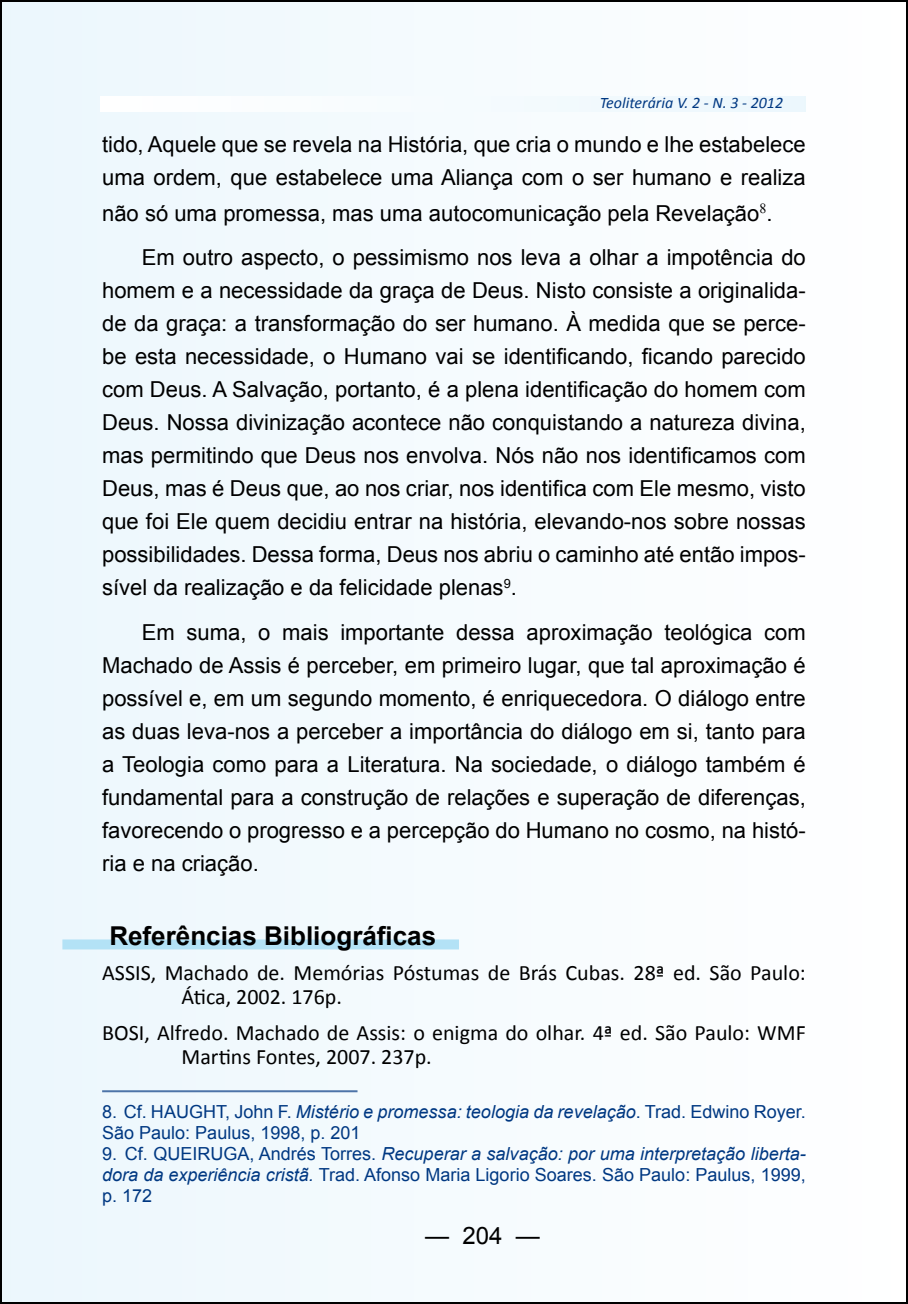
<style>
.page{position:relative;width:908px;height:1304px;background:#fff}
.page>*{position:absolute;margin:0;border:0;box-sizing:border-box;transform-origin:0 0}
.t1{font:700 26px "Arial";color:#000}
.t2{font:24px "Arial";color:#000}
.t3{font:22px/33px "Arial";color:#000}
.t4{font:22px/24px "Calibri";color:#000}
.t5{font:18px/21px "Arial";color:#003882}
.t6{font:italic 16px "Calibri";color:#003882}
.s1{font-style:italic}
</style>
<div class="page">
<div style="left:1px;top:1px;width:905px;height:1302px;background:#f5fbfe"></div>
<div style="left:62px;top:939px;width:397px;height:10px;background:#b3e2f6"></div>
<hr style="left:102px;top:1090px;width:255px;height:2px;background:#4d74a8">
<p class="t6" style="left:599px;top:93px;width:185px">Teoliterária V. 2 - N. 3 - 2012</p>
<p class="t3" style="left:102px;top:128px;width:704px">tido, Aquele que se revela na História, que cria o mundo e lhe estabelece uma ordem, que estabelece uma Aliança com o ser humano e realiza</p>
<p class="t3" style="left:142px;top:191px;width:665px;line-height:44.4px;text-indent:-40px">não só uma promessa, mas uma autocomunicação pela Revelação<sup>8</sup>.<br>Em outro aspecto, o pessimismo nos leva a olhar a impotência do</p>
<p class="t3" style="left:102px;top:274px;width:705px;text-align:justify">homem e a necessidade da graça de Deus. Nisto consiste a originalida&shy;de da graça: a transformação do ser humano. À medida que se perce&shy;be esta necessidade, o Humano vai se identificando, ficando parecido com Deus. A Salvação, portanto, é a plena identificação do homem com Deus. Nossa divinização acontece não conquistando a natureza divina, mas permitindo que Deus nos envolva. Nós não nos identificamos com Deus, mas é Deus que, ao nos criar, nos identifica com Ele mesmo, visto que foi Ele quem decidiu entrar na história, elevando-nos sobre nossas possibilidades. Dessa forma, Deus nos abriu o caminho até então impos&shy;sível da realização e da felicidade plenas<sup>9</sup>.</p>
<p class="t3" style="left:102px;top:616px;width:705px;text-align:justify;text-indent:40px">Em suma, o mais importante dessa aproximação teológica com Machado de Assis é perceber, em primeiro lugar, que tal aproximação é possível e, em um segundo momento, é enriquecedora. O diálogo entre as duas leva-nos a perceber a importância do diálogo em si, tanto para a Teologia como para a Literatura. Na sociedade, o diálogo também é fundamental para a construção de relações e superação de diferenças, favorecendo o progresso e a percepção do Humano no cosmo, na histó&shy;ria e na criação.</p>
<p class="t1" style="left:109px;top:919px;width:328px">Referências Bibliográficas</p>
<p class="t4" style="left:181px;top:960px;width:625px;text-indent:-79px">ASSIS, Machado de. Memórias Póstumas de Brás Cubas. 28ª ed. São Paulo:<br>Ática, 2002. 176p.</p>
<p class="t4" style="left:181px;top:1019px;width:625px;text-indent:-79px">BOSI, Alfredo. Machado de Assis: o enigma do olhar. 4ª ed. São Paulo: WMF<br>Martins Fontes, 2007. 237p.</p>
<p class="t5" style="left:102px;top:1101px;width:705px">8. Cf. HAUGHT, John F. <span class="s1">Mistério e promessa: teologia da revelação</span>. Trad. Edwino Royer.<br>São Paulo: Paulus, 1998, p. 201</p>
<p class="t5" style="left:102px;top:1143px;width:705px;text-align:justify">9. Cf. QUEIRUGA, Andrés Torres. <span class="s1">Recuperar a salvação: por uma interpretação liberta&shy;dora da experiência cristã.</span> Trad. Afonso Maria Ligorio Soares. São Paulo: Paulus, 1999, p. 172</p>
<p class="t2" style="left:425px;top:1219px;width:116px">— 204 —</p>
</div>
